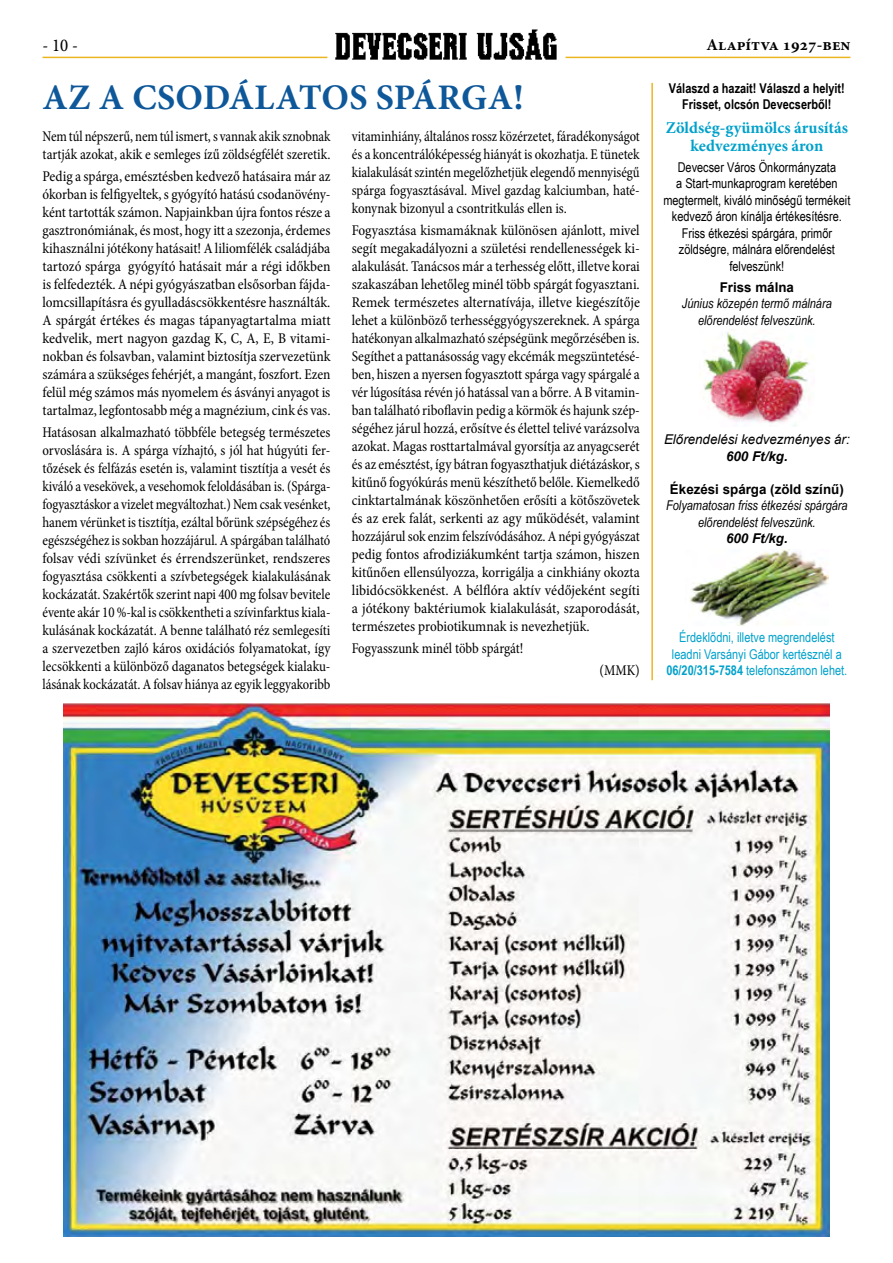
<style>
.page{position:relative;width:893px;height:1263px;background:#fff}
.page>*{position:absolute;margin:0;border:0;box-sizing:border-box;transform-origin:0 0}
.t1{font:700 36px "Minion Pro";letter-spacing:.01em;color:#0e589a}
.t2{font:18px "Minion Pro Cn Capt";color:#000}
.t3{font:700 16.5px/18px "Minion Pro";color:#00a1cb;text-align:center}
.t4{font:700 16.5px "Minion Pro";color:#000}
.t5{font:condensed 15px/18px "Minion Pro";letter-spacing:-.005em;color:#000;text-align:justify}
.t6{font:condensed 15px/18px "Minion Pro";letter-spacing:-.005em;color:#000;text-align:justify;scale:.95 1}
.t7{font:condensed 15px/18px "Minion Pro";letter-spacing:-.005em;color:#000;text-align:justify;scale:.93 1}
.t8{font:condensed 15px/18px "Minion Pro";letter-spacing:-.005em;color:#000;scale:.92 1}
.t9{font:13.5px/16.5px "Arial Narrow";color:#000;text-align:center}
.t10{font:italic 13.5px/16.5px "Arial Narrow";color:#000;text-align:center}
.t11{font:13.5px/16.5px "Arial Narrow";color:#00a1cb;text-align:center}
.t12{font:700 13.5px/16.2px "Arial Narrow";color:#000;text-align:center}
.t13{font:700 13.5px "Arial";color:#000}
.t14{font:italic 13.5px "Arial";color:#000}
.t15{font:italic 700 13.5px "Arial";color:#000}
.s1{font-weight:700}
</style>
<div class="page">
<img style="left:335px;top:29px;width:222px;height:31px">
<hr style="left:43px;top:57px;width:284px;height:1px;background:#ecb621">
<hr style="left:566px;top:57px;width:284px;height:1px;background:#ecb621">
<img style="left:690px;top:549px;width:138px;height:76px">
<img style="left:703px;top:331px;width:106px;height:95px">
<hr style="left:651px;top:83px;width:2px;height:597px;background:#ecb621">
<img style="left:63px;top:704px;width:767px;height:532px">
<p class="t2" style="left:43px;top:33px;width:37px">- 10 -</p>
<p class="t4" style="left:706px;top:33px;width:145px">Alapítva 1927-ben</p>
<h1 class="t1" style="left:43px;top:72px;width:483px">Az a csodálatos spárga!</h1>
<p class="t12" style="left:669px;top:79px;width:178px">Válaszd a hazait! Válaszd a helyit!<br>Frisset, olcsón Devecserből!</p>
<p class="t3" style="left:666px;top:119px;width:184px">Zöldség-gyümölcs árusítás kedvezményes áron</p>
<p class="t9" style="left:663px;top:158px;width:189px">Devecser Város Önkormányzata<br>a Start-munkaprogram keretében megtermelt, kiváló minőségű termékeit kedvező áron kínálja értékesítésre.<br>Friss étkezési spárgára, primőr zöldségre, málnára előrendelést felveszünk!</p>
<p class="t13" style="left:720px;top:278px;width:76px">Friss málna</p>
<p class="t10" style="left:682px;top:295px;width:151px">Június közepén termő málnára előrendelést felveszünk.</p>
<p class="t8" style="left:43px;top:127px;width:315px">Nem túl népszerű, nem túl ismert, s vannak akik sznobnak tartják azokat, akik e semleges ízű zöldségfélét szeretik.</p>
<p class="t5" style="left:43px;top:167px;width:290px">Pedig a spárga, emésztésben kedvező hatásaira már az ókorban is felfigyeltek, s gyógyító hatású csodanövény&shy;ként tartották számon. Napjainkban újra fontos része a gasztronómiának, és most, hogy itt a szezonja, érdemes kihasználni jótékony hatásait! A liliomfélék családjába tartozó spárga gyógyító hatásait már a régi időkben is felfedezték. A népi gyógyászatban elsősorban fájda&shy;lomcsillapításra és gyulladáscsökkentésre használták.<br>A spárgát értékes és magas tápanyagtartalma miatt kedvelik, mert nagyon gazdag K, C, A, E, B vitami&shy;nokban és folsavban, valamint biztosítja szervezetünk számára a szükséges fehérjét, a mangánt, foszfort. Ezen felül még számos más nyomelem és ásványi anyagot is tartalmaz, legfontosabb még a magnézium, cink és vas.</p>
<p class="t6" style="left:43px;top:424px;width:305px">Hatásosan alkalmazható többféle betegség természetes orvoslására is. A spárga vízhajtó, s jól hat húgyúti fer&shy;tőzések és felfázás esetén is, valamint tisztítja a vesét és kiváló a vesekövek, a vesehomok feloldásában is. (Spárga&shy;fogyasztáskor a vizelet megváltozhat.) Nem csak vesénket, hanem vérünket is tisztítja, ezáltal bőrünk szépségéhez és egészségéhez is sokban hozzájárul. A spárgában található folsav védi szívünket és érrendszerünket, rendszeres fogyasztása csökkenti a szívbetegségek kialakulásának kockázatát. Szakértők szerint napi 400 mg folsav bevitele évente akár 10 %-kal is csökkentheti a szívinfarktus kiala&shy;kulásának kockázatát. A benne található réz semlegesíti a szervezetben zajló káros oxidációs folyamatokat, így lecsökkenti a különböző daganatos betegségek kialaku&shy;lásának kockázatát. A folsav hiánya az egyik leggyakoribb</p>
<p class="t7" style="left:352px;top:127px;width:311px">vitaminhiány, általános rossz közérzetet, fáradékonyságot és a koncentrálóképesség hiányát is okozhatja. E tünetek kialakulását szintén megelőzhetjük elegendő mennyiségű spárga fogyasztásával. Mivel gazdag kalciumban, haté&shy;konynak bizonyul a csontritkulás ellen is.</p>
<p class="t5" style="left:352px;top:221px;width:290px">Fogyasztása kismamáknak különösen ajánlott, mivel segít megakadályozni a születési rendellenességek ki&shy;alakulását. Tanácsos már a terhesség előtt, illetve korai szakaszában lehetőleg minél több spárgát fogyasztani.<br>Remek természetes alternatívája, illetve kiegészítője lehet a különböző terhességgyógyszereknek. A spárga hatékonyan alkalmazható szépségünk megőrzésében is.<br>Segíthet a pattanásosság vagy ekcémák megszüntetésé&shy;ben, hiszen a nyersen fogyasztott spárga vagy spárgalé a vér lúgosítása révén jó hatással van a bőrre. A B vitamin&shy;ban található riboflavin pedig a körmök és hajunk szép&shy;ségéhez járul hozzá, erősítve és élettel telivé varázsolva azokat. Magas rosttartalmával gyorsítja az anyagcserét és az emésztést, így bátran fogyaszthatjuk diétázáskor, s kitűnő fogyókúrás menü készíthető belőle. Kiemelkedő cinktartalmának köszönhetően erősíti a kötőszövetek és az erek falát, serkenti az agy működését, valamint hozzájárul sok enzim felszívódásához. A népi gyógyászat pedig fontos afrodiziákumként tartja számon, hiszen kitűnően ellensúlyozza, korrigálja a cinkhiány okozta libidócsökkenést. A bélflóra aktív védőjeként segíti a jótékony baktériumok kialakulását, szaporodását, természetes probiotikumnak is nevezhetjük.</p>
<p class="t6" style="left:352px;top:640px;width:182px">Fogyasszunk minél több spárgát!</p>
<p class="t6" style="left:599px;top:662px;width:44px">(MMK)</p>
<p class="t14" style="left:664px;top:431px;width:187px">Előrendelési kedvezményes ár:</p>
<p class="t15" style="left:726px;top:447px;width:63px">600 Ft/kg.</p>
<p class="t13" style="left:670px;top:480px;width:175px">Ékezési spárga (zöld színű)</p>
<p class="t10" style="left:666px;top:497px;width:183px">Folyamatosan friss étkezési spárgára előrendelést felveszünk.</p>
<p class="t15" style="left:726px;top:529px;width:63px">600 Ft/kg.</p>
<p class="t11" style="left:666px;top:629px;width:182px">Érdeklődni, illetve megrendelést leadni Varsányi Gábor kertésznél a<br><span class="s1">06/20/315-7584</span> telefonszámon lehet.</p>
</div>
